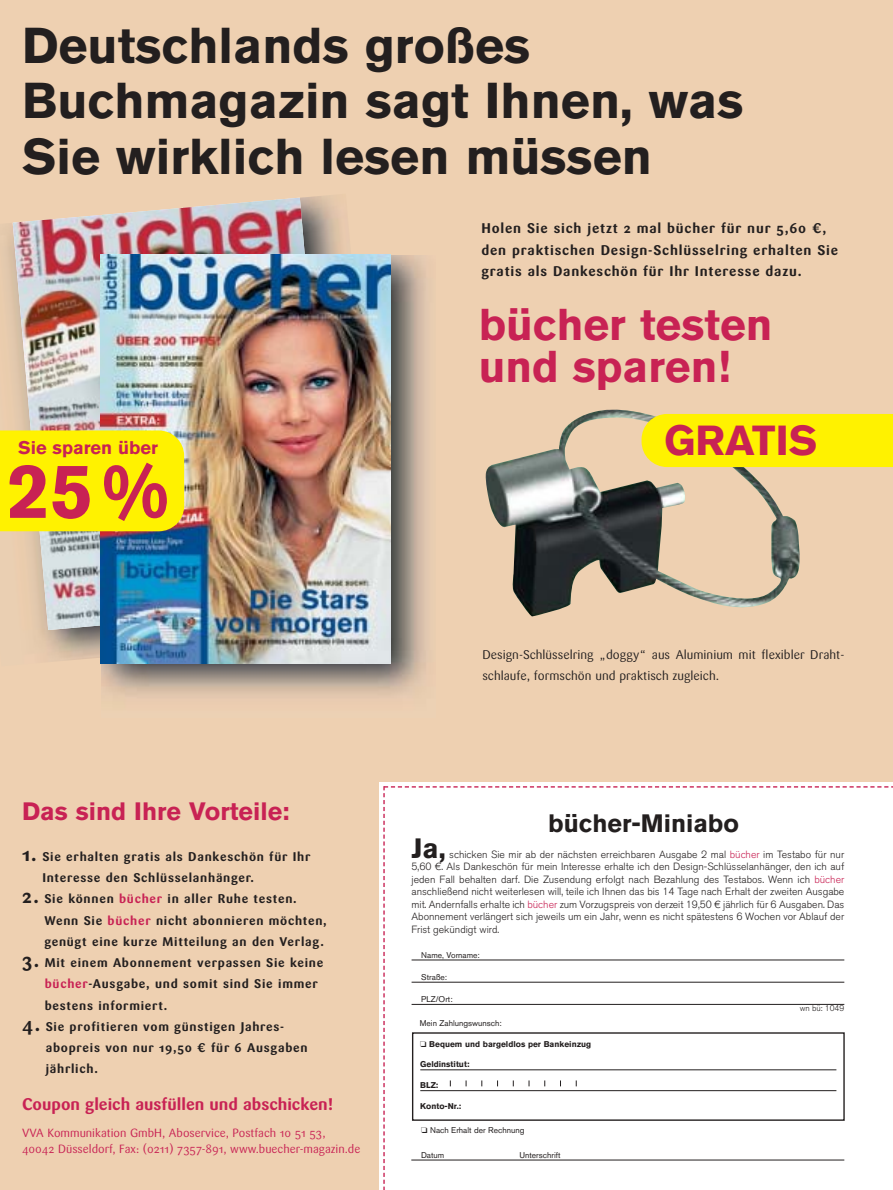
<style>
.page{position:relative;width:893px;height:1190px;background:#fff}
.page>*{position:absolute;margin:0;border:0;box-sizing:border-box;transform-origin:0 0}
.t1{font:700 76.65px "Akzidenz Grotesk BQ";color:#c82254}
.t2{font:700 49.95px/55.5px "Akzidenz Grotesk BQ";color:#231f1f}
.t3{font:700 44.1px/42.5px "Akzidenz Grotesk BQ";color:#c82254}
.t4{font:700 41.55px "Akzidenz Grotesk BQ";color:#c82254}
.t5{font:700 27.75px "Akzidenz Grotesk BQ";color:#231f1f}
.t6{font:700 24.9px "Akzidenz Grotesk BQ";color:#c82254}
.t7{font:700 24.9px "Akzidenz Grotesk BQ";color:#231f1f}
.t8{font:700 18.3px "Akzidenz Grotesk BQ";color:#c82254}
.t9{font:700 16.65px "Sari";color:#c82254}
.t10{font:700 13.8px/21.3px "Sari";letter-spacing:.055em;color:#231f1f}
.t11{font:700 12.45px/21.3px "Sari";letter-spacing:.06em;color:#231f1f}
.t12{font:12.45px/21.3px "Sari";color:#231f1f}
.t13{font:11.85px/16.6px "Sari";color:#c82254}
.t14{font:300 10.35px/12.5px "Akzidenz Grotesk BQ";color:#231f1f;text-align:justify}
.t15{font:8.4px "Akzidenz Grotesk BQ";color:#231f1f}
.t16{font:700 8.4px "Akzidenz Grotesk BQ";color:#231f1f}
.t17{font:300 8.4px "Akzidenz Grotesk BQ";color:#231f1f}
.s1{font-size:19.35px}
.s2{color:#c82254}
</style>
<div class="page">
<img style="left:0;top:0;width:892px;height:1190px">
<h2 class="t2" style="left:22px;top:22px;width:722px">Deutschlands großes<br>Buchmagazin sagt Ihnen, was<br>Sie wirklich lesen müssen</h2>
<h3 class="t10" style="left:481px;top:219px;width:358px">Holen Sie sich jetzt 2 mal bücher für nur 5,60 €, den praktischen Design-Schlüsselring erhalten Sie gratis als Dankeschön für Ihr Interesse dazu.</h3>
<h3 class="t8" style="left:18px;top:441px;width:141px">Sie sparen über</h3>
<h1 class="t1" style="left:7px;top:464px;width:163px">25%</h1>
<h3 class="t6" style="left:22px;top:802px;width:269px">Das sind Ihre Vorteile:</h3>
<p class="t11" style="left:42px;top:847px;width:270px;text-indent:-20px"><span class="s1">1.</span> Sie erhalten gratis als Dankeschön für Ihr<br>Interesse den Schlüsselanhänger.</p>
<p class="t11" style="left:44px;top:889px;width:284px;text-indent:-22px"><span class="s1">2.</span> Sie können <span class="s2">bücher</span> in aller Ruhe testen.<br>Wenn Sie <span class="s2">bücher</span> nicht abonnieren möchten, genügt eine kurze Mitteilung an den Verlag.</p>
<p class="t11" style="left:45px;top:953px;width:280px;text-indent:-23px"><span class="s1">3.</span> Mit einem Abonnement verpassen Sie keine <span class="s2">bücher</span>-Ausgabe, und somit sind Sie immer bestens informiert.</p>
<p class="t11" style="left:46px;top:1017px;width:263px;text-indent:-24px"><span class="s1">4.</span> Sie profitieren vom günstigen Jahres&shy;abopreis von nur 19,50 € für 6 Ausgaben jährlich.</p>
<h3 class="t9" style="left:22px;top:1097px;width:313px">Coupon gleich ausfüllen und abschicken!</h3>
<p class="t13" style="left:22px;top:1125px;width:340px">VVA Kommunikation GmbH, Aboservice, Postfach 10 51 53,<br>40042 Düsseldorf, Fax: (0211) 7357-891, www.buecher-magazin.de</p>
<h3 class="t3" style="left:478px;top:307px;width:295px">bücher testen und sparen!</h3>
<h3 class="t4" style="left:664px;top:426px;width:154px">GRATIS</h3>
<p class="t12" style="left:482px;top:645px;width:363px">Design-Schlüsselring „doggy“ aus Aluminium mit flexibler Draht&shy;schlaufe, formschön und praktisch zugleich.</p>
<h3 class="t7" style="left:548px;top:815px;width:192px">bücher-Miniabo</h3>
<h3 class="t5" style="left:411px;top:838px;width:36px">Ja,</h3>
<p class="t14" style="left:411px;top:849px;width:434px;text-indent:38px">schicken Sie mir ab der nächsten erreichbaren Ausgabe 2 mal <span class="s2">bücher</span> im Testabo für nur 5,60 €. Als Dankeschön für mein Interesse erhalte ich den Design-Schlüsselanhänger, den ich auf jeden Fall behalten darf. Die Zusendung erfolgt nach Bezahlung des Testabos. Wenn ich <span class="s2">bücher </span>anschließend nicht weiterlesen will, teile ich Ihnen das bis 14 Tage nach Erhalt der zweiten Ausgabe mit. Andernfalls erhalte ich <span class="s2">bücher</span> zum Vorzugspreis von derzeit 19,50 € jährlich für 6 Ausgaben. Das Abonnement verlängert sich jeweils um ein Jahr, wenn es nicht spätestens 6 Wochen vor Ablauf der Frist gekündigt wird.</p>
<p class="t15" style="left:421px;top:951px;width:60px">Name, Vorname:</p>
<p class="t15" style="left:421px;top:974px;width:27px">Straße:</p>
<p class="t15" style="left:421px;top:996px;width:33px">PLZ/Ort:</p>
<p class="t15" style="left:420px;top:1020px;width:83px">Mein Zahlungswunsch:</p>
<p class="t16" style="left:420px;top:1040px;width:172px">❏ Bequem und bargeldlos per Bankeinzug</p>
<p class="t16" style="left:420px;top:1061px;width:51px">Geldinstitut:</p>
<p class="t16" style="left:420px;top:1082px;width:20px">BLZ:</p>
<p class="t16" style="left:420px;top:1103px;width:43px">Konto-Nr.:</p>
<p class="t15" style="left:421px;top:1127px;width:105px">❏ Nach Erhalt der Rechnung</p>
<p class="t15" style="left:421px;top:1151px;width:25px">Datum</p>
<p class="t15" style="left:519px;top:1151px;width:43px">Unterschrift</p>
<p class="t17" style="left:799px;top:1005px;width:46px">wn bü: 1049</p>
</div>
